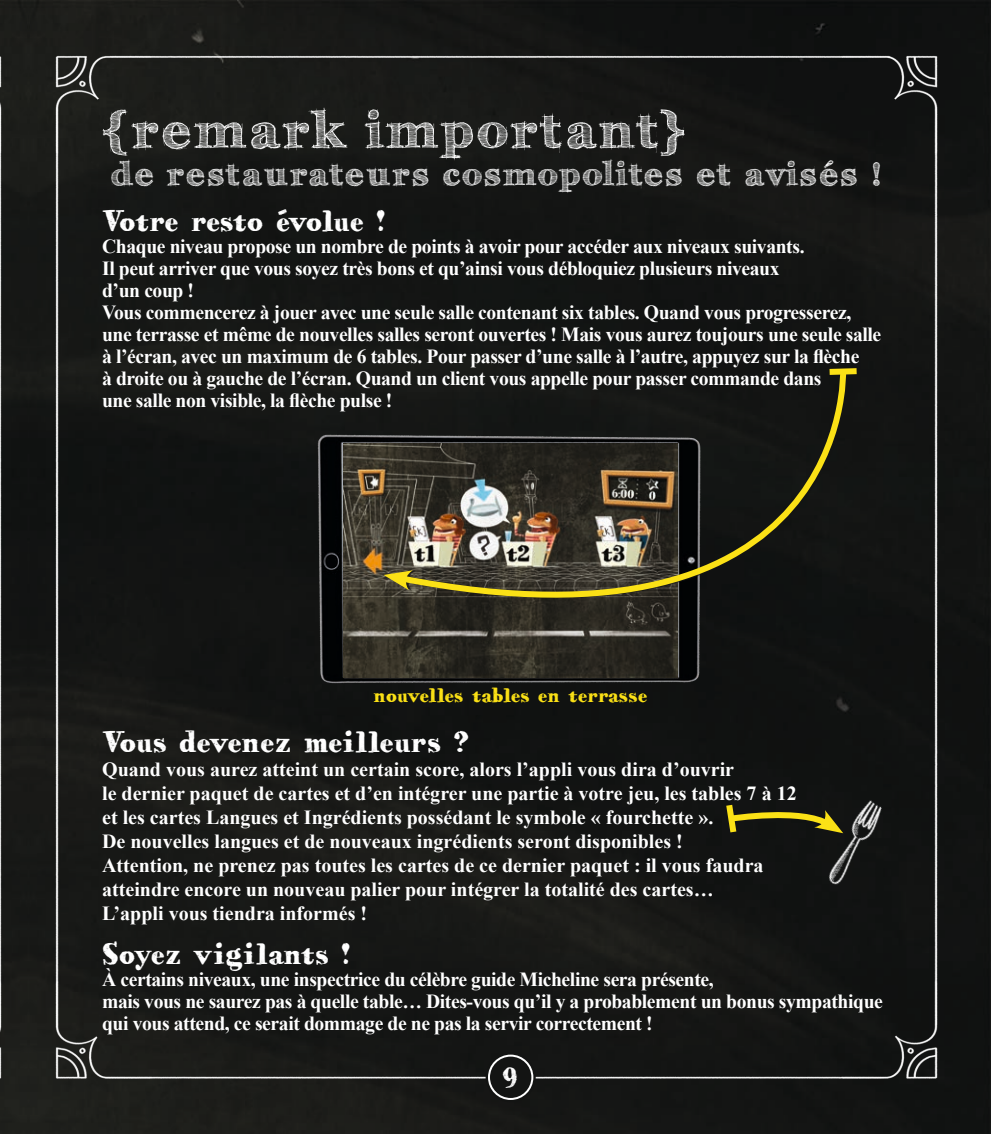
<style>
.page{position:relative;width:993px;height:1134px;background:#fff}
.page>*{position:absolute;margin:0;border:0;box-sizing:border-box;transform-origin:0 0}
.t1{font:700 50px "FFF Tusj";letter-spacing:.1em;color:#fff}
.t2{font:700 32px "FFF Tusj";letter-spacing:.1em;color:#fff}
.t3{font:30px "HVD Bodedo";letter-spacing:-.02em;color:#fff}
.t4{font:700 20px/22px "Times New Roman";letter-spacing:-.02em;color:#fff}
.t5{font:700 20px/24px "Times New Roman";color:#fff}
.t6{font:20px "HVD Bodedo";letter-spacing:-.02em;color:#fbe116}
</style>
<div class="page">
<img style="left:0;top:1px;width:990px;height:1133px">
<img style="left:0;top:20px;width:27px;height:1093px">
<div style="left:30px;top:20px;width:934px;height:1093px;background:#151614"></div>
<img style="left:0;top:185px;width:16px;height:864px">
<img style="left:312px;top:429px;width:394px;height:259px">
<img style="left:343px;top:444px;width:334px;height:233px">
<svg style="left:722px;top:798px;width:55px;height:41px;background:#3c3912"></svg>
<div style="left:386px;top:368px;width:473px;height:230px;background:#131413;opacity:.75"></div>
<svg style="left:393px;top:366px;width:458px;height:301px;background:#312f25"></svg>
<svg style="left:823px;top:365px;width:39px;height:13px"></svg>
<svg style="left:383px;top:570px;width:29px;height:20px"></svg>
<img style="left:777px;top:773px;width:152px;height:139px">
<div style="left:485px;top:1052px;width:50px;height:50px;background:#131413;border-radius:50%"></div>
<div style="left:488px;top:1054px;width:45px;height:46px;border:2px solid #fff;border-radius:50%"></div>
<h1 class="t1" style="left:102px;top:100px;width:586px">{remark important}</h1>
<h2 class="t2" style="left:111px;top:155px;width:771px">de restaurateurs cosmopolites et avisés !</h2>
<h3 class="t3" style="left:102px;top:202px;width:285px">Votre resto évolue !</h3>
<p class="t4" style="left:102px;top:235px;width:780px">Chaque niveau propose un nombre de points à avoir pour accéder aux niveaux suivants.<br>Il peut arriver que vous soyez très bons et qu’ainsi vous débloquiez plusieurs niveaux<br>d’un coup !<br>Vous commencerez à jouer avec une seule salle contenant six tables. Quand vous progresserez, une terrasse et même de nouvelles salles seront ouvertes ! Mais vous aurez toujours une seule salle à l’écran, avec un maximum de 6 tables. Pour passer d’une salle à l’autre, appuyez sur la flèche<br>à droite ou à gauche de l’écran. Quand un client vous appelle pour passer commande dans<br>une salle non visible, la flèche pulse !</p>
<p class="t6" style="left:373px;top:683px;width:275px">nouvelles tables en terrasse</p>
<h3 class="t3" style="left:102px;top:722px;width:368px">Vous devenez meilleurs ?</h3>
<p class="t5" style="left:102px;top:756px;width:695px">Quand vous aurez atteint un certain score, alors l’appli vous dira d’ouvrir<br>le dernier paquet de cartes et d’en intégrer une partie à votre jeu, les tables 7 à 12 et les cartes Langues et Ingrédients possédant le symbole « fourchette ».<br>De nouvelles langues et de nouveaux ingrédients seront disponibles !<br>Attention, ne prenez pas toutes les cartes de ce dernier paquet : il vous faudra atteindre encore un nouveau palier pour intégrer la totalité des cartes…<br>L’appli vous tiendra informés !</p>
<h3 class="t3" style="left:102px;top:934px;width:250px">Soyez vigilants !</h3>
<p class="t4" style="left:102px;top:967px;width:782px">À certains niveaux, une inspectrice du célèbre guide Micheline sera présente,<br>mais vous ne saurez pas à quelle table… Dites-vous qu’il y a probablement un bonus sympathique qui vous attend, ce serait dommage de ne pas la servir correctement !</p>
<h3 class="t3" style="left:501px;top:1059px;width:18px">9</h3>
</div>
